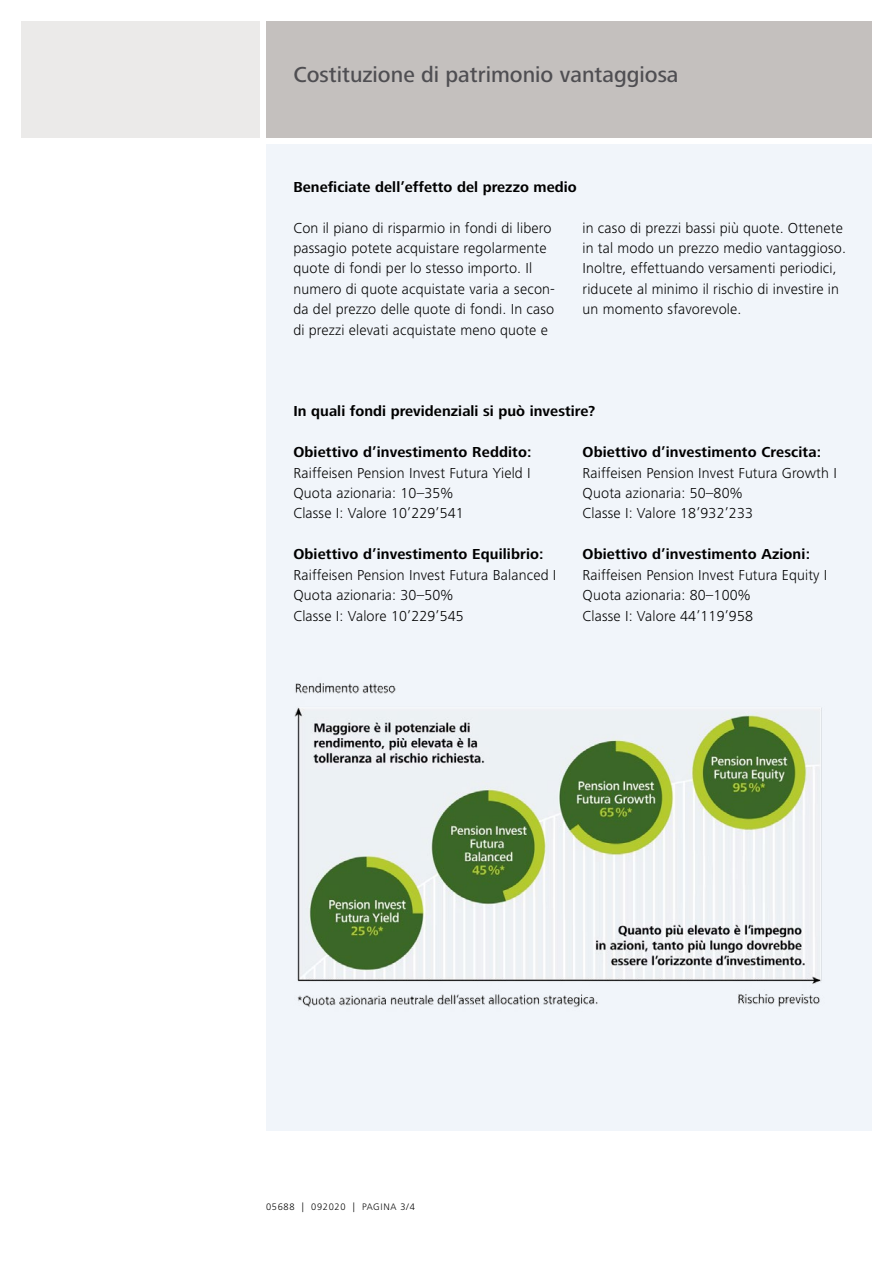
<style>
.page{position:relative;width:893px;height:1263px;background:#fff}
.page>*{position:absolute;margin:0;border:0;box-sizing:border-box;transform-origin:0 0}
.t1{font:500 22.5px "Frutiger Next LT";color:#4f4e52}
.t2{font:300 15px/20.4px "Frutiger Next LT";letter-spacing:.01em;color:#000}
.t3{font:700 15px "Frutiger Next LT";letter-spacing:.01em;color:#000}
.t4{font:300 9.75px "Frutiger Next LT";letter-spacing:.07em;color:#000}
</style>
<div class="page">
<div style="left:21px;top:21px;width:239px;height:117px;background:#ebeae9"></div>
<div style="left:266px;top:21px;width:606px;height:117px;background:#c4c0be"></div>
<div style="left:266px;top:144px;width:606px;height:987px;background:#f1f5fa"></div>
<img style="left:294px;top:683px;width:528px;height:324px">
<h1 class="t1" style="left:293px;top:62px;width:387px">Costituzione di patrimonio vantaggiosa</h1>
<p class="t3" style="left:293px;top:178px;width:285px">Beneficiate dell’effetto del prezzo medio</p>
<p class="t2" style="left:293px;top:217px;width:263px">Con il piano di risparmio in fondi di libero passagio potete acquistare regolarmente quote di fondi per lo stesso importo. Il numero di quote acquistate varia a secon&shy;da del prezzo delle quote di fondi. In caso di prezzi elevati acquistate meno quote e</p>
<p class="t2" style="left:583px;top:217px;width:265px">in caso di prezzi bassi più quote. Ottenete in tal modo un prezzo medio vantaggioso.<br>Inoltre, effettuando versamenti periodici, riducete al minimo il rischio di investire in un momento sfavorevole.</p>
<p class="t3" style="left:293px;top:403px;width:303px">In quali fondi previdenziali si può investire?</p>
<p class="t3" style="left:293px;top:444px;width:240px">Obiettivo d’investimento Reddito:</p>
<p class="t2" style="left:293px;top:462px;width:239px">Raiffeisen Pension Invest Futura Yield I<br>Quota azionaria: 10–35%<br>Classe I: Valore 10’229’541</p>
<p class="t3" style="left:293px;top:546px;width:252px">Obiettivo d’investimento Equilibrio:</p>
<p class="t2" style="left:293px;top:564px;width:265px">Raiffeisen Pension Invest Futura Balanced I<br>Quota azionaria: 30–50%<br>Classe I: Valore 10’229’545</p>
<p class="t3" style="left:583px;top:444px;width:240px">Obiettivo d’investimento Crescita:</p>
<p class="t2" style="left:583px;top:462px;width:256px">Raiffeisen Pension Invest Futura Growth I<br>Quota azionaria: 50–80%<br>Classe I: Valore 18’932’233</p>
<p class="t3" style="left:583px;top:546px;width:229px">Obiettivo d’investimento Azioni:</p>
<p class="t2" style="left:583px;top:565px;width:246px">Raiffeisen Pension Invest Futura Equity I<br>Quota azionaria: 80–100%<br>Classe I: Valore 44’119’958</p>
<p class="t4" style="left:266px;top:1202px;width:150px">05688 | 092020 | PAGINA 3/4</p>
</div>
